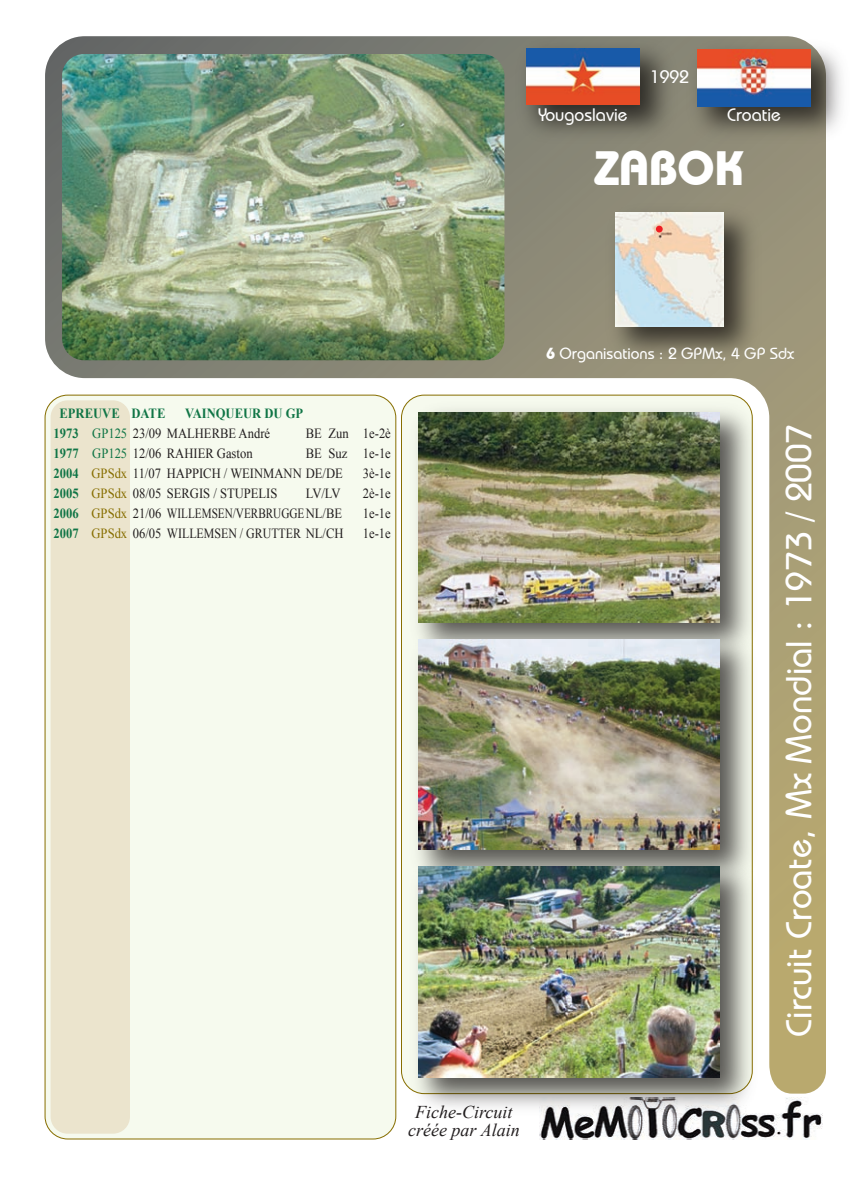
<style>
.page{position:relative;width:856px;height:1191px;background:#fff}
.page>*{position:absolute;margin:0;border:0;box-sizing:border-box;transform-origin:0 0}
.t1{font:700 48px "Bauhaus IT Cby BT";color:#fff}
.t2{font:500 36px "Bauhaus IT Cby BT";color:#fff}
.t3{font:italic 18px/18px "Times New Roman";color:#231f20;text-align:center}
.t4{font:500 18px "Bauhaus IT Cby BT";color:#fff}
.t5{font:500 16px "Bauhaus IT Cby BT";color:#fff}
.t6{font:14px/20px "Times New Roman";color:#231f20;scale:.9 1}
.t7{font:700 14px "Times New Roman";color:#107546;scale:.9 1}
.s1{font-weight:700;color:#107546}
.s2{color:#107546}
.s3{color:#876e00}
.s4{font-weight:700}
</style>
<div class="page">
<img style="left:539px;top:1097px;width:283px;height:42px">
<svg style="left:44px;top:414px;width:353px;height:725px;background:#f1f4e4"></svg>
<img style="left:417px;top:1093px;width:347px;height:30px">
<img style="left:45px;top:36px;width:781px;height:1057px">
<div style="left:51px;top:400px;width:79px;height:733px;background:#ebe4cd"></div>
<img style="left:508px;top:36px;width:172px;height:115px">
<img style="left:526px;top:48px;width:114px;height:57px">
<img style="left:680px;top:36px;width:162px;height:115px">
<img style="left:697px;top:50px;width:114px;height:56px">
<img style="left:598px;top:197px;width:170px;height:174px">
<img style="left:615px;top:213px;width:108px;height:113px">
<svg style="left:656px;top:226px;width:6px;height:6px"></svg>
<p class="t4" style="left:650px;top:65px;width:41px">1992</p>
<p class="t4" style="left:538px;top:104px;width:91px">Yougoslavie</p>
<p class="t4" style="left:727px;top:104px;width:55px">Croatie</p>
<h1 class="t1" style="left:594px;top:138px;width:151px">ZABOK</h1>
<p class="t7" style="left:59px;top:403px;width:119px">EPREUVE DATE</p>
<p class="t7" style="left:185px;top:403px;width:133px">VAINQUEUR DU GP</p>
<p class="t6" style="left:54px;top:423px;width:242px"><span class="s1">1973</span> <span class="s2">GP125</span> 23/09 MALHERBE André</p>
<p class="t6" style="left:306px;top:423px;width:96px">BE Zun 1e-2è</p>
<p class="t6" style="left:54px;top:443px;width:223px"><span class="s1">1977</span> <span class="s2">GP125</span> 12/06 RAHIER Gaston</p>
<p class="t6" style="left:54px;top:443px;width:376px;text-indent:252px">BE Suz 1e-1e<br><span class="s1">2004</span> <span class="s3">GPSdx</span> 11/07 HAPPICH / WEINMANN DE/DE</p>
<p class="t6" style="left:363px;top:463px;width:33px">3è-1e</p>
<p class="t6" style="left:54px;top:483px;width:250px"><span class="s1">2005</span> <span class="s3">GPSdx</span> 08/05 SERGIS / STUPELIS</p>
<p class="t6" style="left:306px;top:483px;width:40px">LV/LV</p>
<p class="t6" style="left:363px;top:483px;width:33px">2è-1e</p>
<p class="t6" style="left:54px;top:503px;width:322px"><span class="s1">2006</span> <span class="s3">GPSdx</span> 21/06 WILLEMSEN/VERBRUGGENL/BE</p>
<p class="t6" style="left:363px;top:503px;width:33px">1e-1e</p>
<p class="t6" style="left:54px;top:523px;width:324px"><span class="s1">2007</span> <span class="s3">GPSdx</span> 06/05 WILLEMSEN / GRUTTER NL/CH</p>
<p class="t6" style="left:363px;top:523px;width:33px">1e-1e</p>
<p class="t5" style="left:546px;top:344px;width:249px"><span class="s4">6</span> Organisations : 2 GPMx, 4 GP Sdx</p>
<h2 class="t2" style="left:777px;top:1036px;width:614px;rotate:-90deg">Circuit Croate, Mx Mondial : 1973 / 2007</h2>
<p class="t3" style="left:408px;top:1102px;width:113px">Fiche-Circuit créée par Alain</p>
</div>
